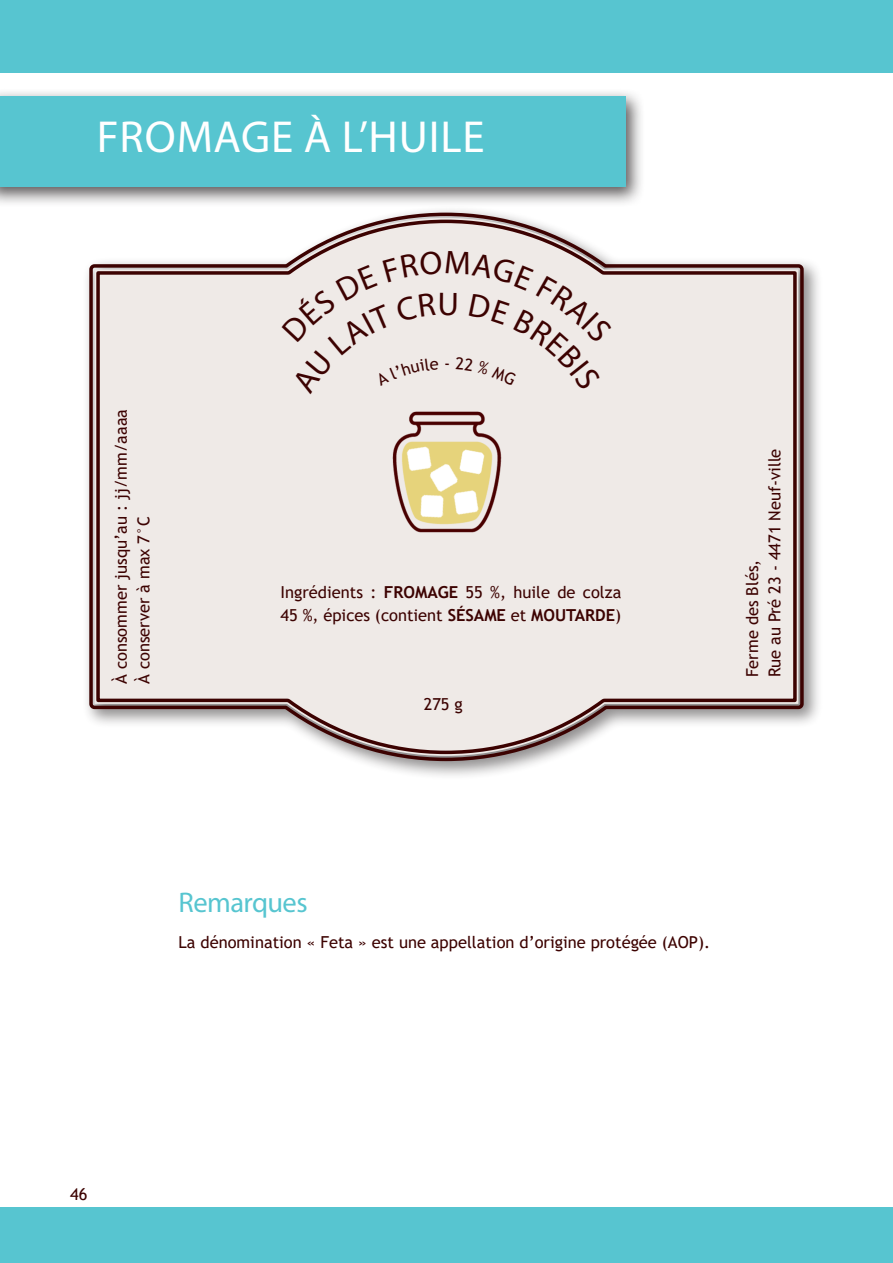
<style>
.page{position:relative;width:893px;height:1263px;background:#fff}
.page>*{position:absolute;margin:0;border:0;box-sizing:border-box;transform-origin:0 0}
.Titre_3{font:45px "Myriad Pro";letter-spacing:.02em;color:#fff}
.Titre_4{font:28.5px "Myriad Pro";letter-spacing:-.02em;color:#57c5d0}
.étiquette_texte{font:16.5px/22.5px "Trebuchet MS";color:#3c0201}
.texte{font:16.5px "Trebuchet MS";color:#3c0201}
.étiquette_sous_titre{font:16.5px "Trebuchet MS";color:#3c0201}
.s1{font-weight:700}
</style>
<div class="page">
<div style="left:81px;top:205px;width:742px;height:576px;background:#231f20;opacity:.5"></div>
<svg style="left:88px;top:211px;width:717px;height:552px"></svg>
<svg style="left:95px;top:218px;width:703px;height:538px"></svg>
<img style="left:384px;top:401px;width:128px;height:144px">
<div style="left:0;top:1207px;width:893px;height:56px;background:#57c5d0"></div>
<div style="left:0;top:0;width:893px;height:73px;background:#57c5d0"></div>
<div style="left:0;top:88px;width:645px;height:119px;background:#231f20;opacity:.75"></div>
<div style="left:0;top:96px;width:625px;height:91px;background:#57c5d0"></div>
<div style="left:281px;top:251px;width:331px;height:144px;background:#efeae7"></div>
<p class="Titre_3" style="left:97px;top:110px;width:389px">FROMAGE À L’HUILE</p>
<p class="étiquette_texte" style="left:110px;top:684px;width:277px;rotate:-90deg">À consommer jusqu’au : jj/mm/aaaa</p>
<p class="étiquette_texte" style="left:132px;top:684px;width:169px;rotate:-90deg">À conserver à max 7°C</p>
<p class="étiquette_texte" style="left:281px;top:581px;width:342px">Ingrédients : <span class="s1">FROMAGE</span> 55 %, huile de colza<br>45 %, épices (contient <span class="s1">SÉSAME</span> et <span class="s1">MOUTARDE</span>)</p>
<p class="étiquette_sous_titre" style="left:424px;top:693px;width:41px">275 g</p>
<p class="étiquette_texte" style="left:763px;top:677px;width:230px;rotate:-90deg">Rue au Pré 23 - 4471 Neuf-ville</p>
<p class="étiquette_texte" style="left:741px;top:677px;width:119px;rotate:-90deg">Ferme des Blés,</p>
<p class="Titre_4" style="left:179px;top:885px;width:131px">Remarques</p>
<p class="texte" style="left:179px;top:931px;width:533px">La dénomination « Feta » est une appellation d’origine protégée (AOP).</p>
<p class="étiquette_texte" style="left:70px;top:1182px;width:19px">46</p>
</div>
